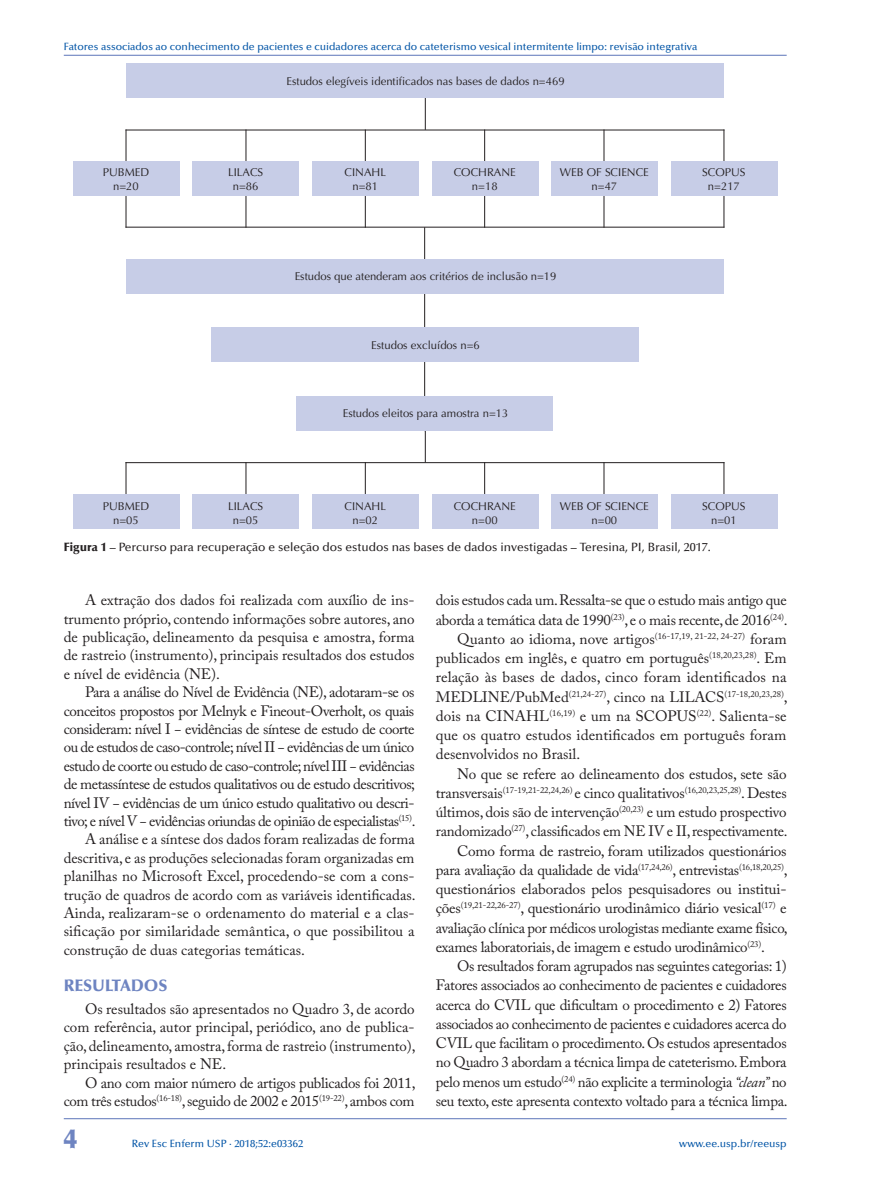
<style>
.page{position:relative;width:893px;height:1191px;background:#fff}
.page>*{position:absolute;margin:0;border:0;box-sizing:border-box;transform-origin:0 0}
.t1{font:900 27px "Optima LT";color:#6e84c1}
.Sub1{font:900 16.5px "Optima LT";color:#6e84c1}
.Texto__PT{font:15px/19.2px "Adobe Caslon Pro";letter-spacing:-.02em;color:#231f20;text-align:justify}
.Titulo_Tabela___Figu{font:500 12px "Optima LT";color:#231f20}
.t2{font:11.25px/13.5px "Optima";color:#231f20;text-align:center}
.t3{font:500 10.5px "Optima LT";color:#0154a6}
.s1{font-weight:900}
.s2{font-style:italic}
</style>
<div class="page">
<hr style="left:64px;top:1118px;width:723px;height:1px;background:#6e84c1">
<hr style="left:64px;top:55px;width:723px;height:1px;background:#6e84c1">
<hr style="left:604px;top:130px;width:1px;height:31px;background:#231f20">
<hr style="left:484px;top:130px;width:1px;height:31px;background:#231f20">
<hr style="left:365px;top:130px;width:1px;height:31px;background:#231f20">
<hr style="left:246px;top:130px;width:1px;height:31px;background:#231f20">
<hr style="left:724px;top:130px;width:1px;height:32px;background:#231f20">
<hr style="left:425px;top:98px;width:1px;height:31px;background:#231f20">
<hr style="left:126px;top:130px;width:1px;height:31px;background:#231f20">
<hr style="left:126px;top:130px;width:598px;height:1px;background:#231f20">
<hr style="left:246px;top:196px;width:1px;height:31px;background:#231f20">
<hr style="left:365px;top:196px;width:1px;height:31px;background:#231f20">
<hr style="left:484px;top:196px;width:1px;height:31px;background:#231f20">
<hr style="left:604px;top:196px;width:1px;height:31px;background:#231f20">
<hr style="left:126px;top:195px;width:1px;height:32px;background:#231f20">
<hr style="left:424px;top:228px;width:1px;height:202px;background:#231f20">
<hr style="left:724px;top:196px;width:1px;height:31px;background:#231f20">
<hr style="left:126px;top:227px;width:598px;height:1px;background:#231f20">
<hr style="left:604px;top:462px;width:1px;height:32px;background:#231f20">
<hr style="left:484px;top:462px;width:1px;height:32px;background:#231f20">
<hr style="left:365px;top:462px;width:1px;height:32px;background:#231f20">
<hr style="left:246px;top:462px;width:1px;height:32px;background:#231f20">
<hr style="left:724px;top:462px;width:1px;height:33px;background:#231f20">
<hr style="left:425px;top:430px;width:1px;height:32px;background:#231f20">
<hr style="left:126px;top:462px;width:1px;height:32px;background:#231f20">
<hr style="left:126px;top:462px;width:598px;height:1px;background:#231f20">
<div style="left:126px;top:64px;width:598px;height:34px;background:#c7cde7"></div>
<div style="left:126px;top:259px;width:598px;height:34px;background:#c7cde7"></div>
<div style="left:211px;top:328px;width:427px;height:34px;background:#c7cde7"></div>
<div style="left:297px;top:396px;width:256px;height:34px;background:#c7cde7"></div>
<div style="left:73px;top:161px;width:106px;height:34px;background:#c7cde7"></div>
<div style="left:192px;top:161px;width:107px;height:34px;background:#c7cde7"></div>
<div style="left:312px;top:161px;width:107px;height:34px;background:#c7cde7"></div>
<div style="left:432px;top:161px;width:106px;height:34px;background:#c7cde7"></div>
<div style="left:551px;top:161px;width:107px;height:34px;background:#c7cde7"></div>
<div style="left:671px;top:161px;width:107px;height:34px;background:#c7cde7"></div>
<div style="left:73px;top:495px;width:106px;height:34px;background:#c7cde7"></div>
<div style="left:192px;top:495px;width:107px;height:34px;background:#c7cde7"></div>
<div style="left:312px;top:495px;width:107px;height:34px;background:#c7cde7"></div>
<div style="left:432px;top:495px;width:106px;height:34px;background:#c7cde7"></div>
<div style="left:551px;top:495px;width:107px;height:34px;background:#c7cde7"></div>
<div style="left:671px;top:495px;width:107px;height:34px;background:#c7cde7"></div>
<p class="t3" style="left:64px;top:40px;width:635px">Fatores associados ao conhecimento de pacientes e cuidadores acerca do cateterismo vesical intermitente limpo: revisão integrativa</p>
<p class="t2" style="left:286px;top:74px;width:280px">Estudos elegíveis identificados nas bases de dados n=469</p>
<p class="t2" style="left:103px;top:166px;width:48px">PUBMED n=20</p>
<p class="t2" style="left:228px;top:166px;width:37px">LILACS n=86</p>
<p class="t2" style="left:345px;top:166px;width:43px">CINAHL n=81</p>
<p class="t2" style="left:454px;top:166px;width:64px">COCHRANE n=18</p>
<p class="t2" style="left:560px;top:166px;width:91px">WEB OF SCIENCE n=47</p>
<p class="t2" style="left:702px;top:166px;width:45px">SCOPUS n=217</p>
<p class="t2" style="left:295px;top:269px;width:263px">Estudos que atenderam aos critérios de inclusão n=19</p>
<p class="t2" style="left:371px;top:338px;width:110px">Estudos excluídos n=6</p>
<p class="t2" style="left:343px;top:407px;width:167px">Estudos eleitos para amostra n=13</p>
<p class="t2" style="left:103px;top:500px;width:48px">PUBMED n=05</p>
<p class="t2" style="left:228px;top:500px;width:37px">LILACS n=05</p>
<p class="t2" style="left:345px;top:500px;width:43px">CINAHL n=02</p>
<p class="t2" style="left:454px;top:500px;width:64px">COCHRANE n=00</p>
<p class="t2" style="left:560px;top:500px;width:91px">WEB OF SCIENCE n=00</p>
<p class="t2" style="left:702px;top:500px;width:45px">SCOPUS n=01</p>
<p class="Titulo_Tabela___Figu" style="left:64px;top:540px;width:649px"><span class="s1">Figura 1</span> – Percurso para recuperação e seleção dos estudos nas bases de dados investigadas – Teresina, PI, Brasil, 2017.</p>
<p class="Texto__PT" style="left:64px;top:591px;width:352px;line-height:18.5px;text-indent:21px">A extração dos dados foi realizada com auxílio de ins&shy;trumento próprio, contendo informações sobre autores, ano de publicação, delineamento da pesquisa e amostra, forma de rastreio (instrumento), principais resultados dos estudos e nível de evidência (NE).</p>
<p class="Texto__PT" style="left:64px;top:683px;width:353px;line-height:18.5px;text-indent:21px">Para a análise do Nível de Evidência (NE), adotaram-se os conceitos propostos por Melnyk e Fineout-Overholt, os quais consideram: nível I − evidências de síntese de estudo de coorte ou de estudos de caso-controle; nível II − evidências de um único estudo de coorte ou estudo de caso-controle; nível III − evidências de metassíntese de estudos qualitativos ou de estudo descritivos; nível IV − evidências de um único estudo qualitativo ou descri&shy;tivo; e nível V − evidências oriundas de opinião de especialistas<sup>(15)</sup>.</p>
<p class="Texto__PT" style="left:64px;top:830px;width:353px;line-height:18.5px;text-indent:21px">A análise e a síntese dos dados foram realizadas de forma descritiva, e as produções selecionadas foram organizadas em planilhas no Microsoft Excel, procedendo-se com a cons&shy;trução de quadros de acordo com as variáveis identificadas.<br>Ainda, realizaram-se o ordenamento do material e a clas&shy;sificação por similaridade semântica, o que possibilitou a construção de duas categorias temáticas.</p>
<p class="Sub1" style="left:64px;top:975px;width:105px">RESULTADOS</p>
<p class="Texto__PT" style="left:64px;top:999px;width:353px;line-height:18.5px;text-indent:21px">Os resultados são apresentados no Quadro 3, de acordo com referência, autor principal, periódico, ano de publica&shy;ção, delineamento, amostra, forma de rastreio (instrumento), principais resultados e NE.</p>
<p class="Texto__PT" style="left:64px;top:1073px;width:353px;line-height:18.5px;text-align:right">O ano com maior número de artigos publicados foi 2011, com três estudos<sup>(16-18)</sup>, seguido de 2002 e 2015<sup>(19-22)</sup>, ambos com</p>
<p class="Texto__PT" style="left:436px;top:590px;width:353px">dois estudos cada um. Ressalta-se que o estudo mais antigo que aborda a temática data de 1990<sup>(23)</sup>, e o mais recente, de 2016<sup>(24)</sup>.</p>
<p class="Texto__PT" style="left:436px;top:629px;width:353px;text-indent:21px">Quanto ao idioma, nove artigos<sup>(16-17,19,</sup> <sup>21-22,</sup> <sup>24-27)</sup> foram publicados em inglês, e quatro em português<sup>(18,20,23,28)</sup>. Em relação às bases de dados, cinco foram identificados na MEDLINE/PubMed<sup>(21,24-27)</sup>, cinco na LILACS<sup>(17-18,20,23,28)</sup>, dois na CINAHL<sup>(16,19)</sup> e um na SCOPUS<sup>(22)</sup>. Salienta-se que os quatro estudos identificados em português foram desenvolvidos no Brasil.</p>
<p class="Texto__PT" style="left:436px;top:763px;width:353px;text-indent:21px">No que se refere ao delineamento dos estudos, sete são transversais<sup>(17-19,21-22,24,26)</sup> e cinco qualitativos<sup>(16,20,23,25,28)</sup>. Destes últimos, dois são de intervenção<sup>(20,23)</sup> e um estudo prospectivo randomizado<sup>(27)</sup>, classificados em NE IV e II, respectivamente.</p>
<p class="Texto__PT" style="left:436px;top:840px;width:353px;text-indent:21px">Como forma de rastreio, foram utilizados questionários para avaliação da qualidade de vida<sup>(17,24,26)</sup>, entrevistas<sup>(16,18,20,25)</sup>, questionários elaborados pelos pesquisadores ou institui&shy;ções<sup>(19,21-22,26-27)</sup>, questionário urodinâmico diário vesical<sup>(17)</sup> e avaliação clínica por médicos urologistas mediante exame físico, exames laboratoriais, de imagem e estudo urodinâmico<sup>(23)</sup>.</p>
<p class="Texto__PT" style="left:436px;top:956px;width:353px;text-indent:21px">Os resultados foram agrupados nas seguintes categorias: 1)<br>Fatores associados ao conhecimento de pacientes e cuidadores acerca do CVIL que dificultam o procedimento e 2) Fatores associados ao conhecimento de pacientes e cuidadores acerca do CVIL que facilitam o procedimento. Os estudos apresentados no Quadro 3 abordam a técnica limpa de cateterismo. Embora pelo menos um estudo<sup>(24)</sup> não explicite a terminologia <span class="s2">“clean”</span> no seu texto, este apresenta contexto voltado para a técnica limpa.</p>
<h1 class="t1" style="left:64px;top:1123px;width:15px">4</h1>
<p class="t3" style="left:679px;top:1137px;width:109px">www.ee.usp.br/reeusp</p>
<p class="t3" style="left:132px;top:1137px;width:173px">Rev Esc Enferm USP · 2018;52:e03362</p>
</div>
